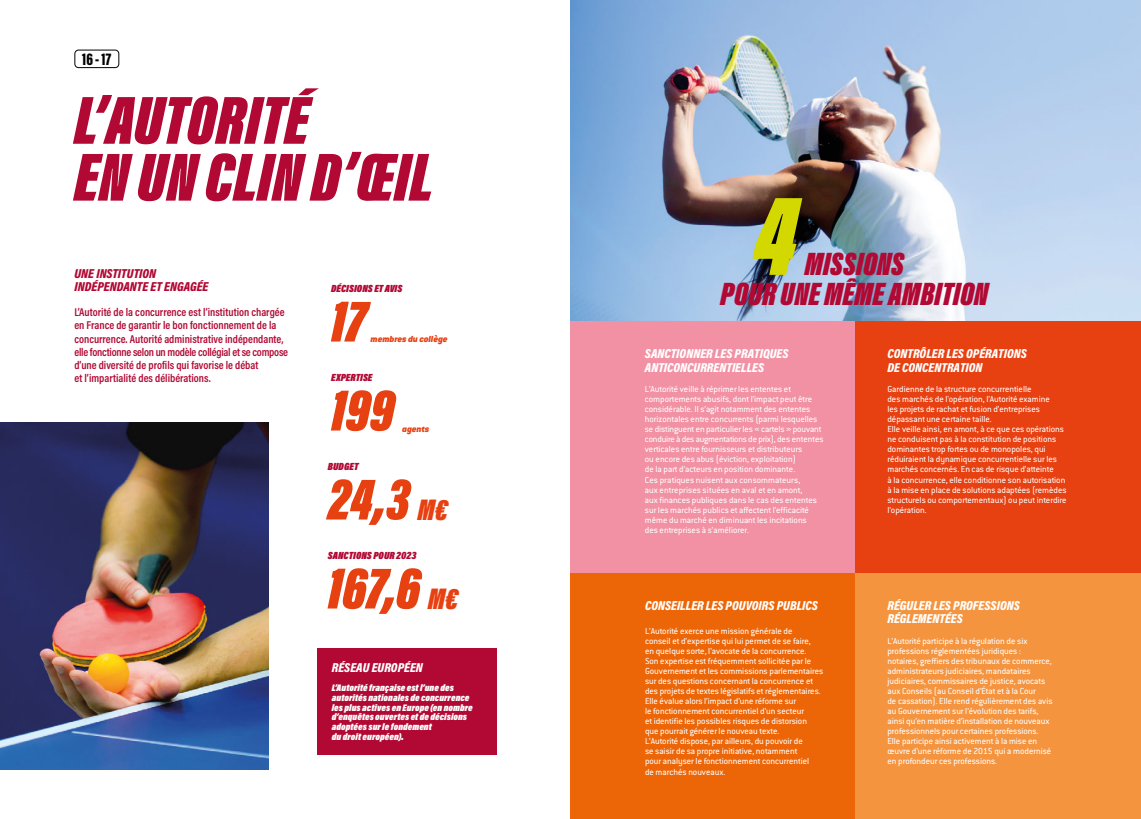
<style>
.page{position:relative;width:1141px;height:819px;background:#fff}
.page>*{position:absolute;margin:0;border:0;box-sizing:border-box;transform-origin:0 0}
.t1{font:italic 900 118.65px "Acumin Pro Extra Cond";color:#d3d800}
.t2{font:italic 900 70px/56.9px "Acumin Pro Extra Cond";color:#b10933}
.t3{font:italic 900 61.25px "Acumin Pro Extra Cond";color:#e74011}
.t4{font:italic 900 33.25px/30.6px "Acumin Pro Extra Cond";color:#b10933;text-align:center}
.t5{font:900 17.5px "Acumin Pro Extra Cond";color:#000}
.t6{font:italic 900 13.12px/13.1px "Acumin Pro Cond";color:#fff}
.t7{font:italic 900 13.12px/13.1px "Acumin Pro Cond";color:#b10933}
.t8{font:600 11.38px/13.1px "Acumin Pro Cond";color:#b10933}
.t9{font:italic 900 10.5px "Acumin Pro Cond";color:#b10933}
.t10{font:9.62px/10.1px "Conduit ITC Pro";color:#fff}
.t11{font:italic 900 9.62px/9.6px "Acumin Pro Cond";color:#fff}
.t12{font:italic 900 9.62px "Conduit ITC Pro";color:#e74011}
.s1{font-size:30.62px}
</style>
<div class="page">
<img style="left:570px;top:0;width:571px;height:321px">
<div style="left:570px;top:321px;width:286px;height:252px;background:#f191a3"></div>
<div style="left:856px;top:321px;width:285px;height:252px;background:#e74011"></div>
<div style="left:570px;top:573px;width:286px;height:246px;background:#ec6608"></div>
<div style="left:856px;top:573px;width:285px;height:246px;background:#f4943f"></div>
<div style="left:74px;top:50px;width:45px;height:18px;border:1px solid #000;border-radius:4px"></div>
<img style="left:0;top:422px;width:268px;height:347px">
<div style="left:317px;top:647px;width:179px;height:107px;background:#b10933"></div>
<h3 class="t5" style="left:82px;top:48px;width:31px">16 - 17</h3>
<h2 class="t2" style="left:74px;top:91px;width:361px">L’AUTORITÉ<br>EN UN CLIN D’ŒIL</h2>
<h3 class="t7" style="left:74px;top:267px;width:136px">UNE INSTITUTION<br>INDÉPENDANTE ET ENGAGÉE</h3>
<p class="t8" style="left:74px;top:305px;width:215px">L’Autorité de la concurrence est l’institution chargée en France de garantir le bon fonctionnement de la concurrence. Autorité administrative indépendante, elle fonctionne selon un modèle collégial et se compose d’une diversité de profils qui favorise le débat<br>et l’impartialité des délibérations.</p>
<p class="t9" style="left:331px;top:281px;width:73px">DÉCISIONS ET AVIS</p>
<h3 class="t3" style="left:331px;top:284px;width:37px">17</h3>
<p class="t12" style="left:371px;top:332px;width:78px">membres du collège</p>
<p class="t9" style="left:331px;top:370px;width:43px">EXPERTISE</p>
<h3 class="t3" style="left:331px;top:373px;width:65px">199</h3>
<p class="t12" style="left:402px;top:423px;width:28px">agents</p>
<p class="t9" style="left:328px;top:459px;width:32px">BUDGET</p>
<h3 class="t3" style="left:328px;top:461px;width:122px">24,3 <span class="s1">M€</span></h3>
<p class="t9" style="left:328px;top:548px;width:90px">SANCTIONS POUR 2023</p>
<h3 class="t3" style="left:328px;top:550px;width:132px">167,6 <span class="s1">M€</span></h3>
<h3 class="t6" style="left:332px;top:660px;width:93px">RÉSEAU EUROPÉEN</h3>
<p class="t11" style="left:332px;top:683px;width:142px">L’Autorité française est l’une des autorités nationales de concurrence les plus actives en Europe (en nombre d’enquêtes ouvertes et de décisions adoptées sur le fondement<br>du droit européen).</p>
<h1 class="t1" style="left:753px;top:163px;width:47px">4</h1>
<h3 class="t4" style="left:721px;top:248px;width:269px">MISSIONS<br>POUR UNE MÊME AMBITION</h3>
<h3 class="t6" style="left:645px;top:347px;width:145px">SANCTIONNER LES PRATIQUES<br>ANTICONCURRENTIELLES</h3>
<p class="t10" style="left:645px;top:384px;width:180px">L’Autorité veille à réprimer les ententes et comportements abusifs, dont l’impact peut être considérable. Il s’agit notamment des ententes horizontales entre concurrents (parmi lesquelles se distinguent en particulier les « cartels » pouvant conduire à des augmentations de prix), des ententes verticales entre fournisseurs et distributeurs<br>ou encore des abus (éviction, exploitation)<br>de la part d’acteurs en position dominante.<br>Ces pratiques nuisent aux consommateurs,<br>aux entreprises situées en aval et en amont,<br>aux finances publiques dans le cas des ententes sur les marchés publics et affectent l’efficacité même du marché en diminuant les incitations<br>des entreprises à s’améliorer.</p>
<h3 class="t6" style="left:645px;top:598px;width:174px">CONSEILLER LES POUVOIRS PUBLICS</h3>
<p class="t10" style="left:645px;top:625px;width:180px">L’Autorité exerce une mission générale de<br>conseil et d’expertise qui lui permet de se faire,<br>en quelque sorte, l’avocate de la concurrence.<br>Son expertise est fréquemment sollicitée par le Gouvernement et les commissions parlementaires sur des questions concernant la concurrence et des projets de textes législatifs et réglementaires.<br>Elle évalue alors l’impact d’une réforme sur<br>le fonctionnement concurrentiel d’un secteur<br>et identifie les possibles risques de distorsion<br>que pourrait générer le nouveau texte.<br>L’Autorité dispose, par ailleurs, du pouvoir de<br>se saisir de sa propre initiative, notamment<br>pour analyser le fonctionnement concurrentiel<br>de marchés nouveaux.</p>
<h3 class="t6" style="left:887px;top:347px;width:141px">CONTRÔLER LES OPÉRATIONS<br>DE CONCENTRATION</h3>
<p class="t10" style="left:887px;top:384px;width:181px">Gardienne de la structure concurrentielle<br>des marchés de l'opération, l’Autorité examine<br>les projets de rachat et fusion d’entreprises dépassant une certaine taille.<br>Elle veille ainsi, en amont, à ce que ces opérations ne conduisent pas à la constitution de positions dominantes trop fortes ou de monopoles, qui réduiraient la dynamique concurrentielle sur les marchés concernés. En cas de risque d’atteinte<br>à la concurrence, elle conditionne son autorisation à la mise en place de solutions adaptées (remèdes structurels ou comportementaux) ou peut interdire l’opération.</p>
<h3 class="t6" style="left:887px;top:598px;width:134px">RÉGULER LES PROFESSIONS<br>RÉGLEMENTÉES</h3>
<p class="t10" style="left:887px;top:635px;width:167px">L’Autorité participe à la régulation de six professions réglementées juridiques : notaires, greffiers des tribunaux de commerce, administrateurs judiciaires, mandataires judiciaires, commissaires de justice, avocats aux Conseils (au Conseil d’État et à la Cour<br>de cassation). Elle rend régulièrement des avis au Gouvernement sur l’évolution des tarifs, ainsi qu’en matière d’installation de nouveaux professionnels pour certaines professions.<br>Elle participe ainsi activement à la mise en œuvre d’une réforme de 2015 qui a modernisé en profondeur ces professions.</p>
</div>
